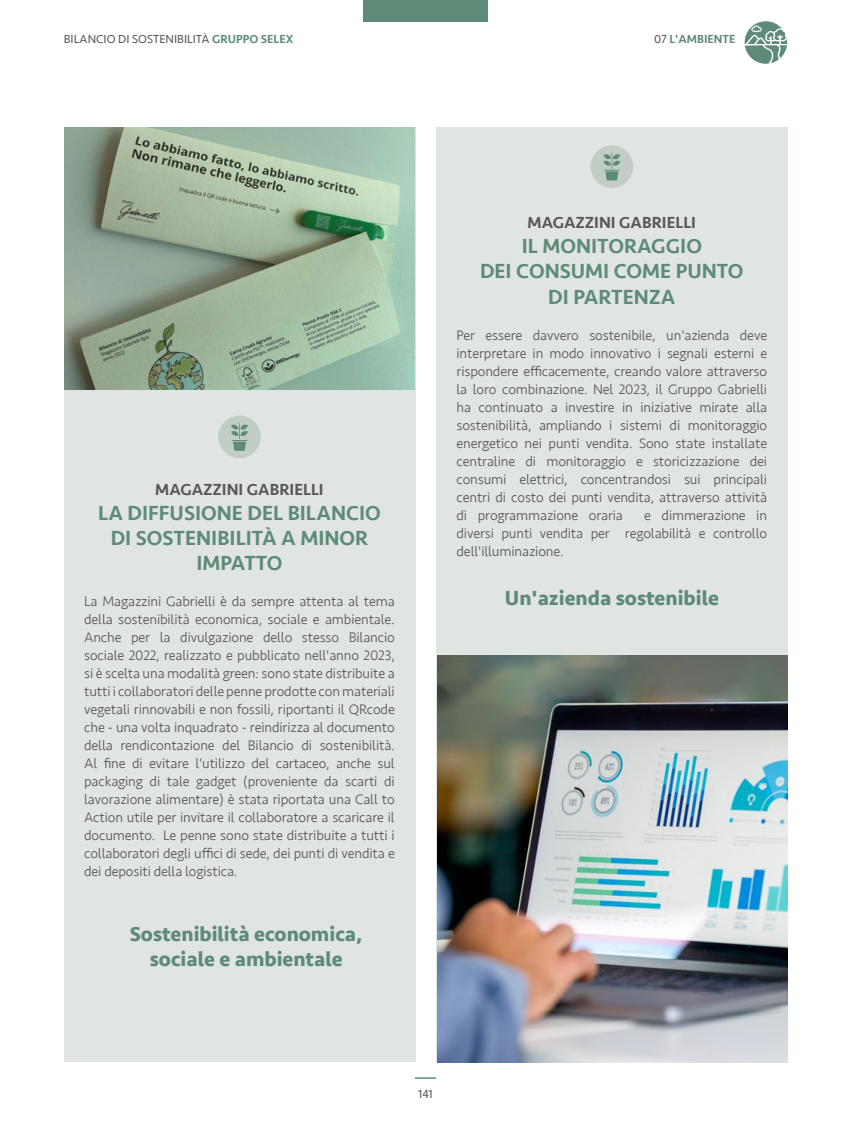
<style>
.page{position:relative;width:851px;height:1127px;background:#fff}
.page>*{position:absolute;margin:0;border:0;box-sizing:border-box;transform-origin:0 0}
.t1{font:500 21px/25.2px "Seravek";color:#5e8b77;text-align:center}
.t2{font:700 21px/25.2px "Seravek";color:#5e8b77;text-align:center}
.t3{font:500 16.5px "Seravek";color:#575756}
.t4{font:300 14.25px/18px "Seravek";letter-spacing:-.01em;color:#575756;text-align:justify}
.t5{font:12px "Seravek";color:#575756}
.t6{font:500 12px "Seravek";color:#5e8b77}
.s1{font-weight:500;color:#5e8b77}
.s2{font-weight:400;color:#575756}
</style>
<div class="page">
<div style="left:363px;top:0;width:125px;height:21px;background:#5e8b77"></div>
<hr style="left:415px;top:1077px;width:21px;height:2px;background:#5e8b77">
<svg style="left:744px;top:21px;width:43px;height:43px"></svg>
<div style="left:64px;top:128px;width:351px;height:934px;background:#e0e5e2"></div>
<div style="left:218px;top:416px;width:43px;height:42px;background:#c1cdc5;border-radius:50%"></div>
<svg style="left:231px;top:423px;width:17px;height:28px"></svg>
<img style="left:64px;top:128px;width:350px;height:261px">
<div style="left:436px;top:128px;width:351px;height:934px;background:#e0e5e2"></div>
<div style="left:590px;top:145px;width:43px;height:43px;background:#c1cdc5;border-radius:50%"></div>
<svg style="left:603px;top:153px;width:17px;height:27px"></svg>
<img style="left:437px;top:656px;width:350px;height:406px">
<p class="t5" style="left:64px;top:29px;width:231px">BILANCIO DI SOSTENIBILITÀ <span class="s1">GRUPPO SELEX</span></p>
<p class="t6" style="left:654px;top:31px;width:83px"><span class="s2">07</span> L'AMBIENTE</p>
<p class="t3" style="left:155px;top:479px;width:170px">MAGAZZINI GABRIELLI</p>
<h1 class="t1" style="left:98px;top:500px;width:284px">LA DIFFUSIONE DEL BILANCIO<br>DI SOSTENIBILITÀ A MINOR<br>IMPATTO</h1>
<p class="t4" style="left:84px;top:593px;width:312px">La Magazzini Gabrielli è da sempre attenta al tema della sostenibilità economica, sociale e ambientale.<br>Anche per la divulgazione dello stesso Bilancio sociale 2022, realizzato e pubblicato nell'anno 2023, si è scelta una modalità green: sono state distribuite a tutti i collaboratori delle penne prodotte con materiali vegetali rinnovabili e non fossili, riportanti il QRcode che - una volta inquadrato - reindirizza al documento della rendicontazione del Bilancio di sostenibilità.<br>Al fine di evitare l'utilizzo del cartaceo, anche sul packaging di tale gadget (proveniente da scarti di lavorazione alimentare) è stata riportata una Call to Action utile per invitare il collaboratore a scaricare il documento. Le penne sono state distribuite a tutti i collaboratori degli uffici di sede, dei punti di vendita e dei depositi della logistica.</p>
<h1 class="t2" style="left:130px;top:921px;width:234px">Sostenibilità economica, sociale e ambientale</h1>
<p class="t3" style="left:527px;top:212px;width:170px">MAGAZZINI GABRIELLI</p>
<h1 class="t1" style="left:480px;top:234px;width:265px">IL MONITORAGGIO<br>DEI CONSUMI COME PUNTO<br>DI PARTENZA</h1>
<p class="t4" style="left:456px;top:326px;width:312px">Per essere davvero sostenibile, un'azienda deve interpretare in modo innovativo i segnali esterni e rispondere efficacemente, creando valore attraverso la loro combinazione. Nel 2023, il Gruppo Gabrielli ha continuato a investire in iniziative mirate alla sostenibilità, ampliando i sistemi di monitoraggio energetico nei punti vendita. Sono state installate centraline di monitoraggio e storicizzazione dei consumi elettrici, concentrandosi sui principali centri di costo dei punti vendita, attraverso attività di programmazione oraria</p>
<p class="t4" style="left:456px;top:506px;width:312px;text-indent:188px">e dimmerazione in diversi punti vendita per regolabilità e controllo dell'illuminazione.</p>
<h1 class="t2" style="left:505px;top:585px;width:215px">Un'azienda sostenibile</h1>
<p class="t5" style="left:418px;top:1084px;width:16px">141</p>
</div>
